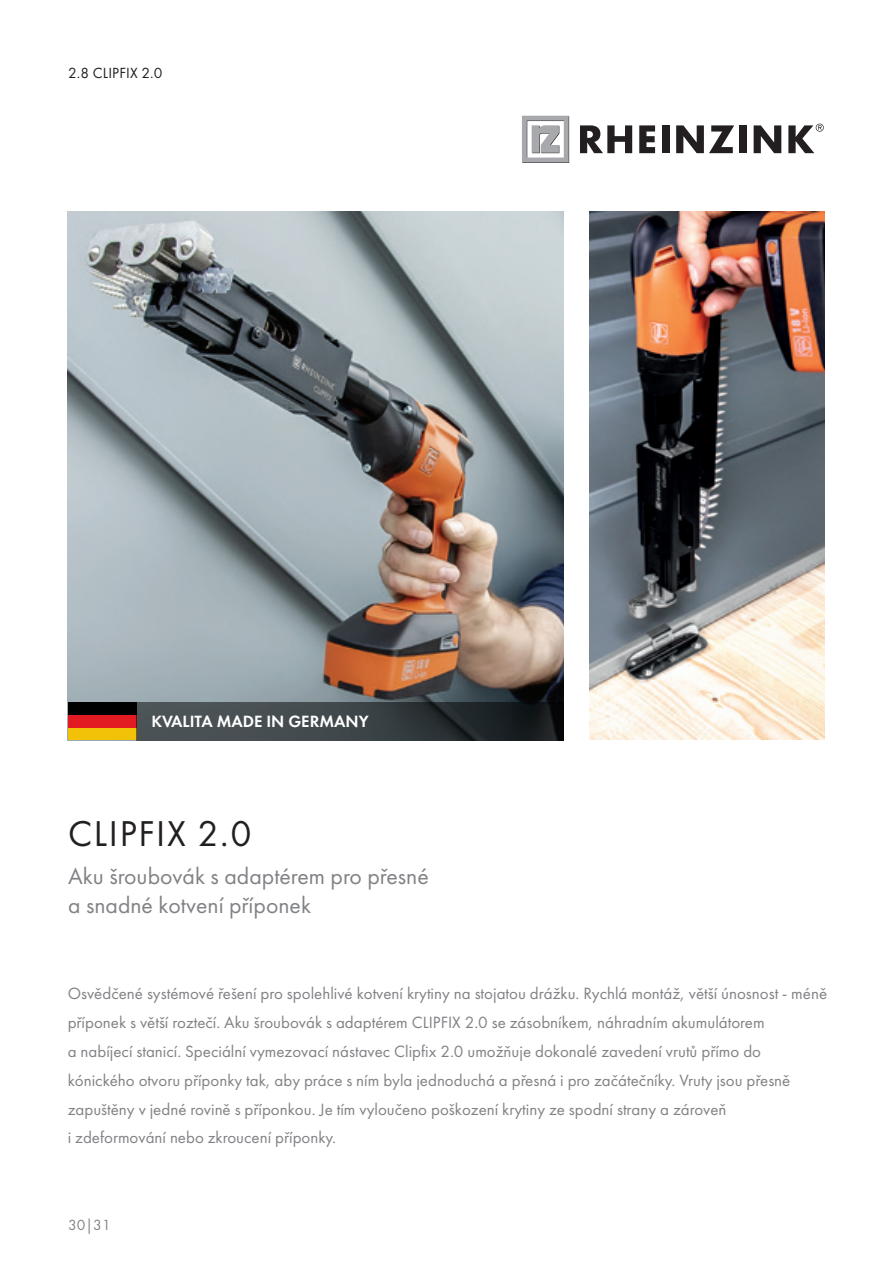
<style>
.page{position:relative;width:893px;height:1263px;background:#fff}
.page>*{position:absolute;margin:0;border:0;box-sizing:border-box;transform-origin:0 0}
.t1{font:33px "RZ Futura";letter-spacing:.05em;color:#231f20}
.t2{font:21px/28.8px "RZ Futura";color:#808285}
.t3{font:15px/28.8px "RZ Futura";color:#808285}
.t4{font:15px "RZ Futura Demi";color:#fff}
.t5{font:13.5px "RZ Futura";letter-spacing:.01em;color:#231f20}
.t6{font:13.5px "RZ Futura";color:#808285}
</style>
<div class="page">
<img style="left:68px;top:212px;width:496px;height:490px">
<img style="left:590px;top:212px;width:235px;height:527px">
<div style="left:68px;top:727px;width:69px;height:13px;background:#f2c209"></div>
<div style="left:68px;top:715px;width:69px;height:12px;background:#e21a21"></div>
<div style="left:68px;top:702px;width:69px;height:13px;background:#000"></div>
<svg style="left:580px;top:125px;width:52px;height:28px"></svg>
<svg style="left:639px;top:125px;width:16px;height:28px"></svg>
<div style="left:662px;top:125px;width:7px;height:28px;background:#231f20"></div>
<svg style="left:676px;top:125px;width:58px;height:28px"></svg>
<div style="left:739px;top:125px;width:7px;height:28px;background:#231f20"></div>
<svg style="left:754px;top:125px;width:27px;height:28px"></svg>
<svg style="left:788px;top:124px;width:36px;height:29px"></svg>
<svg style="left:522px;top:116px;width:47px;height:47px"></svg>
<svg style="left:137px;top:702px;width:427px;height:38px;background:#353c3f"></svg>
<p class="t5" style="left:68px;top:65px;width:96px">2.8 CLIPFIX 2.0</p>
<p class="t4" style="left:151px;top:712px;width:219px">KVALITA MADE IN GERMANY</p>
<h1 class="t1" style="left:68px;top:815px;width:185px">CLIPFIX 2.0</h1>
<h2 class="t2" style="left:68px;top:863px;width:362px">Aku šroubovák s adaptérem pro přesné a snadné kotvení příponek</h2>
<p class="t3" style="left:68px;top:980px;width:761px">Osvědčené systémové řešení pro spolehlivé kotvení krytiny na stojatou drážku. Rychlá montáž, větší únosnost - méně příponek s větší roztečí. Aku šroubovák s adaptérem CLIPFIX 2.0 se zásobníkem, náhradním akumulátorem<br>a nabíjecí stanicí. Speciální vymezovací nástavec Clipfix 2.0 umožňuje dokonalé zavedení vrutů přímo do kónického otvoru příponky tak, aby práce s ním byla jednoduchá a přesná i pro začátečníky. Vruty jsou přesně zapuštěny v jedné rovině s příponkou. Je tím vyloučeno poškození krytiny ze spodní strany a zároveň<br>i zdeformování nebo zkroucení příponky.</p>
<p class="t6" style="left:68px;top:1217px;width:44px">30|31</p>
</div>
